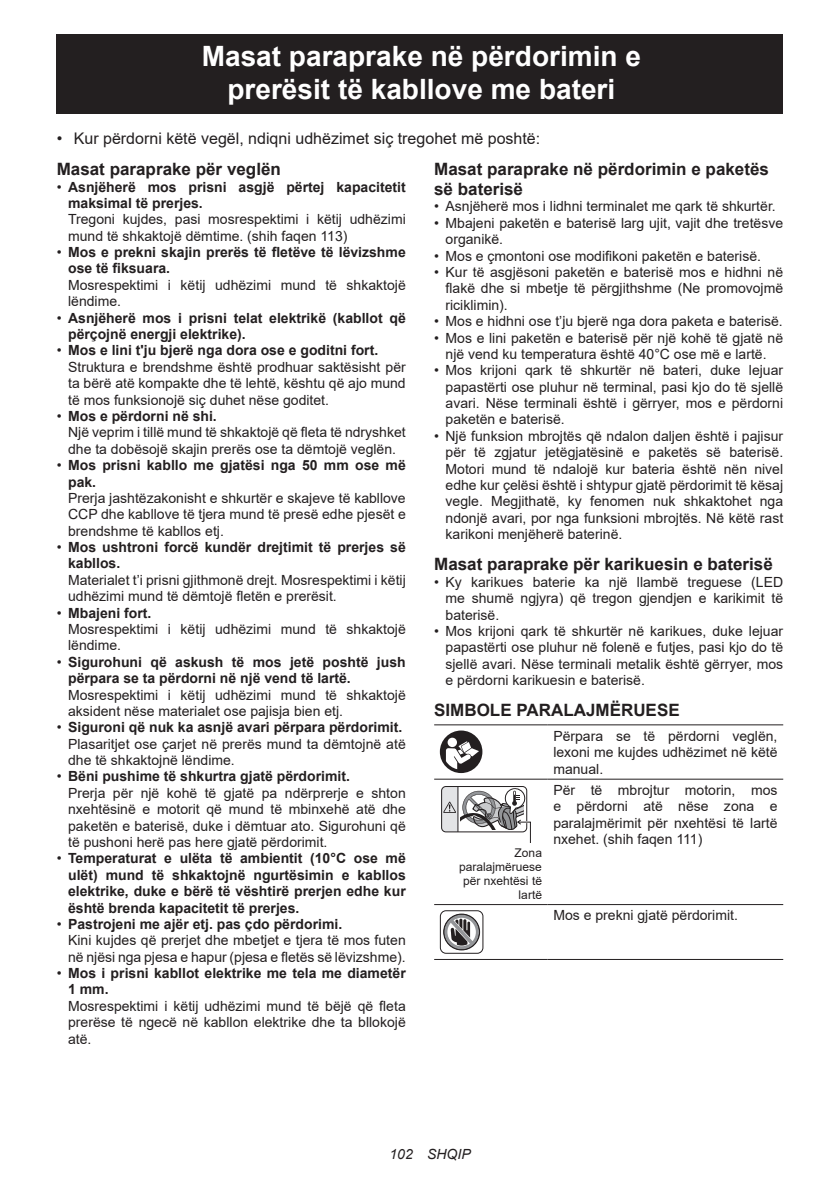
<style>
.page{position:relative;width:840px;height:1191px;background:#fff}
.page>*{position:absolute;margin:0;border:0;box-sizing:border-box;transform-origin:0 0}
.t1{font:700 28px/32.8px "Arial";color:#fff;text-align:center}
.t2{font:700 17px/19.8px "Arial";color:#231f20}
.t3{font:16px "Arial";color:#231f20}
.t4{font:14px/16.4px "Arial";color:#231f20}
.t5{font:700 14px/16.4px "Arial";color:#231f20}
.t6{font:italic 14px "Arial";color:#231f20}
.t7{font:12px/14px "Arial";color:#231f20;text-align:right}
.s1{font-weight:400}
.s2{font-weight:700}
</style>
<div class="page">
<div style="left:57px;top:34px;width:725px;height:80px;background:#231f20"></div>
<hr style="left:434px;top:724px;width:113px;height:1px;background:#231f20">
<hr style="left:547px;top:724px;width:235px;height:1px;background:#231f20">
<hr style="left:434px;top:778px;width:113px;height:1px;background:#231f20">
<hr style="left:547px;top:778px;width:235px;height:1px;background:#231f20">
<hr style="left:434px;top:904px;width:113px;height:1px;background:#231f20">
<hr style="left:547px;top:904px;width:235px;height:1px;background:#231f20">
<hr style="left:434px;top:959px;width:113px;height:1px;background:#231f20">
<hr style="left:547px;top:959px;width:235px;height:1px;background:#231f20">
<svg style="left:439px;top:730px;width:43px;height:43px"></svg>
<svg style="left:441px;top:786px;width:90px;height:56px"></svg>
<div style="left:443px;top:913px;width:36px;height:37px;border:1px solid #231f20;border-radius:50%"></div>
<svg style="left:443px;top:914px;width:36px;height:36px"></svg>
<div style="left:439px;top:910px;width:44px;height:43px;border:1px solid #231f20;border-radius:6px"></div>
<h1 class="t1" style="left:202px;top:40px;width:440px">Masat paraprake në përdorimin e prerësit të kabllove me bateri</h1>
<p class="t3" style="left:57px;top:127px;width:485px">• Kur përdorni këtë vegël, ndiqni udhëzimet siç tregohet më poshtë:</p>
<p class="t2" style="left:57px;top:159px;width:225px">Masat paraprake për veglën</p>
<p class="t5" style="left:68px;top:179px;width:339px;text-indent:-11px"><span class="s1">•</span> Asnjëherë mos prisni asgjë përtej kapacitetit maksimal të prerjes.</p>
<p class="t4" style="left:68px;top:211px;width:339px">Tregoni kujdes, pasi mosrespektimi i këtij udhëzimi mund të shkaktojë dëmtime. (shih faqen 113)</p>
<p class="t5" style="left:68px;top:244px;width:339px;text-indent:-11px"><span class="s1">•</span> Mos e prekni skajin prerës të fletëve të lëvizshme ose të fiksuara.</p>
<p class="t4" style="left:68px;top:277px;width:339px">Mosrespektimi i këtij udhëzimi mund të shkaktojë lëndime.</p>
<p class="t5" style="left:68px;top:310px;width:339px;text-indent:-11px"><span class="s1">•</span> Asnjëherë mos i prisni telat elektrikë (kabllot që përçojnë energji elektrike).</p>
<p class="t4" style="left:68px;top:342px;width:339px;text-indent:-11px">• <span class="s2">Mos e lini t'ju bjerë nga dora ose e goditni fort.<br></span>Struktura e brendshme është prodhuar saktësisht për ta bërë atë kompakte dhe të lehtë, kështu që ajo mund të mos funksionojë siç duhet nëse goditet.</p>
<p class="t4" style="left:68px;top:408px;width:339px;text-indent:-11px">• <span class="s2">Mos e përdorni në shi.<br></span>Një veprim i tillë mund të shkaktojë që fleta të ndryshket dhe ta dobësojë skajin prerës ose ta dëmtojë veglën.</p>
<p class="t5" style="left:68px;top:457px;width:339px;text-indent:-11px"><span class="s1">•</span> Mos prisni kabllo me gjatësi nga 50 mm ose më pak.</p>
<p class="t4" style="left:68px;top:489px;width:339px;text-align:justify">Prerja jashtëzakonisht e shkurtër e skajeve të kabllove CCP dhe kabllove të tjera mund të presë edhe pjesët e brendshme të kabllos etj.</p>
<p class="t5" style="left:68px;top:539px;width:339px;text-indent:-11px"><span class="s1">•</span> Mos ushtroni forcë kundër drejtimit të prerjes së kabllos.</p>
<p class="t4" style="left:68px;top:571px;width:339px">Materialet t’i prisni gjithmonë drejt. Mosrespektimi i këtij udhëzimi mund të dëmtojë fletën e prerësit.</p>
<p class="t4" style="left:68px;top:604px;width:339px;text-indent:-11px">• <span class="s2">Mbajeni fort.<br></span>Mosrespektimi i këtij udhëzimi mund të shkaktojë lëndime.</p>
<p class="t5" style="left:68px;top:654px;width:339px;text-indent:-11px"><span class="s1">•</span> Sigurohuni që askush të mos jetë poshtë jush përpara se ta përdorni në një vend të lartë.</p>
<p class="t4" style="left:68px;top:686px;width:339px">Mosrespektimi i këtij udhëzimi mund të shkaktojë aksident nëse materialet ose pajisja bien etj.</p>
<p class="t4" style="left:68px;top:719px;width:339px;text-indent:-11px">• <span class="s2">Siguroni që nuk ka asnjë avari përpara përdorimit.<br></span>Plasaritjet ose çarjet në prerës mund ta dëmtojnë atë dhe të shkaktojnë lëndime.</p>
<p class="t4" style="left:68px;top:768px;width:339px;text-indent:-11px">• <span class="s2">Bëni pushime të shkurtra gjatë përdorimit.<br></span>Prerja për një kohë të gjatë pa ndërprerje e shton nxehtësinë e motorit që mund të mbinxehë atë dhe paketën e baterisë, duke i dëmtuar ato. Sigurohuni që të pushoni herë pas here gjatë përdorimit.</p>
<p class="t5" style="left:68px;top:850px;width:339px;text-align:justify;text-indent:-11px"><span class="s1">•</span> Temperaturat e ulëta të ambientit (10°C ose më ulët) mund të shkaktojnë ngurtësimin e kabllos elektrike, duke e bërë të vështirë prerjen edhe kur është brenda kapacitetit të prerjes.</p>
<p class="t4" style="left:68px;top:915px;width:339px;text-indent:-11px">• <span class="s2">Pastrojeni me ajër etj. pas çdo përdorimi.<br></span>Kini kujdes që prerjet dhe mbetjet e tjera të mos futen në njësi nga pjesa e hapur (pjesa e fletës së lëvizshme).</p>
<p class="t5" style="left:68px;top:965px;width:339px;text-indent:-11px"><span class="s1">•</span> Mos i prisni kabllot elektrike me tela me diametër<br>1 mm.</p>
<p class="t4" style="left:68px;top:997px;width:339px;text-align:justify">Mosrespektimi i këtij udhëzimi mund të bëjë që fleta prerëse të ngecë në kabllon elektrike dhe ta bllokojë atë.</p>
<p class="t2" style="left:434px;top:159px;width:336px">Masat paraprake në përdorimin e paketës së baterisë</p>
<p class="t4" style="left:434px;top:198px;width:343px">• Asnjëherë mos i lidhni terminalet me qark të shkurtër.</p>
<p class="t4" style="left:445px;top:215px;width:339px;text-indent:-11px">• Mbajeni paketën e baterisë larg ujit, vajit dhe tretësve organikë.</p>
<p class="t4" style="left:434px;top:247px;width:328px">• Mos e çmontoni ose modifikoni paketën e baterisë.</p>
<p class="t4" style="left:445px;top:264px;width:339px;text-align:justify;text-indent:-11px">• Kur të asgjësoni paketën e baterisë mos e hidhni në flakë dhe si mbetje të përgjithshme (Ne promovojmë riciklimin).</p>
<p class="t4" style="left:434px;top:313px;width:350px">• Mos e hidhni ose t’ju bjerë nga dora paketa e baterisë.</p>
<p class="t4" style="left:434px;top:329px;width:350px;text-align:center">• Mos e lini paketën e baterisë për një kohë të gjatë në një vend ku temperatura është 40°C ose më e lartë.</p>
<p class="t4" style="left:445px;top:362px;width:339px;text-align:justify;text-indent:-11px">• Mos krijoni qark të shkurtër në bateri, duke lejuar papastërti ose pluhur në terminal, pasi kjo do të sjellë avari. Nëse terminali është i gërryer, mos e përdorni paketën e baterisë.</p>
<p class="t4" style="left:445px;top:427px;width:339px;text-align:justify;text-indent:-11px">• Një funksion mbrojtës që ndalon daljen është i pajisur për të zgjatur jetëgjatësinë e paketës së baterisë.<br>Motori mund të ndalojë kur bateria është nën nivel edhe kur çelësi është i shtypur gjatë përdorimit të kësaj vegle. Megjithatë, ky fenomen nuk shkaktohet nga ndonjë avari, por nga funksioni mbrojtës. Në këtë rast karikoni menjëherë baterinë.</p>
<p class="t2" style="left:434px;top:555px;width:340px">Masat paraprake për karikuesin e baterisë</p>
<p class="t4" style="left:445px;top:573px;width:339px;text-align:justify;text-indent:-11px">• Ky karikues baterie ka një llambë treguese (LED me shumë ngjyra) që tregon gjendjen e karikimit të baterisë.</p>
<p class="t4" style="left:445px;top:623px;width:339px;text-align:justify;text-indent:-11px">• Mos krijoni qark të shkurtër në karikues, duke lejuar papastërti ose pluhur në folenë e futjes, pasi kjo do të sjellë avari. Nëse terminali metalik është gërryer, mos e përdorni karikuesin e baterisë.</p>
<p class="t2" style="left:434px;top:700px;width:247px">SIMBOLE PARALAJMËRUESE</p>
<p class="t4" style="left:553px;top:727px;width:225px;text-align:justify">Përpara se të përdorni veglën, lexoni me kujdes udhëzimet në këtë manual.</p>
<p class="t4" style="left:553px;top:782px;width:225px;text-align:justify">Për të mbrojtur motorin, mos e përdorni atë nëse zona e paralajmërimit për nxehtësi të lartë nxehet. (shih faqen 111)</p>
<p class="t7" style="left:459px;top:845px;width:84px">Zona paralajmëruese për nxehtësi të lartë</p>
<p class="t4" style="left:553px;top:907px;width:186px">Mos e prekni gjatë përdorimit.</p>
<p class="t6" style="left:389px;top:1144px;width:83px">102 SHQIP</p>
</div>
